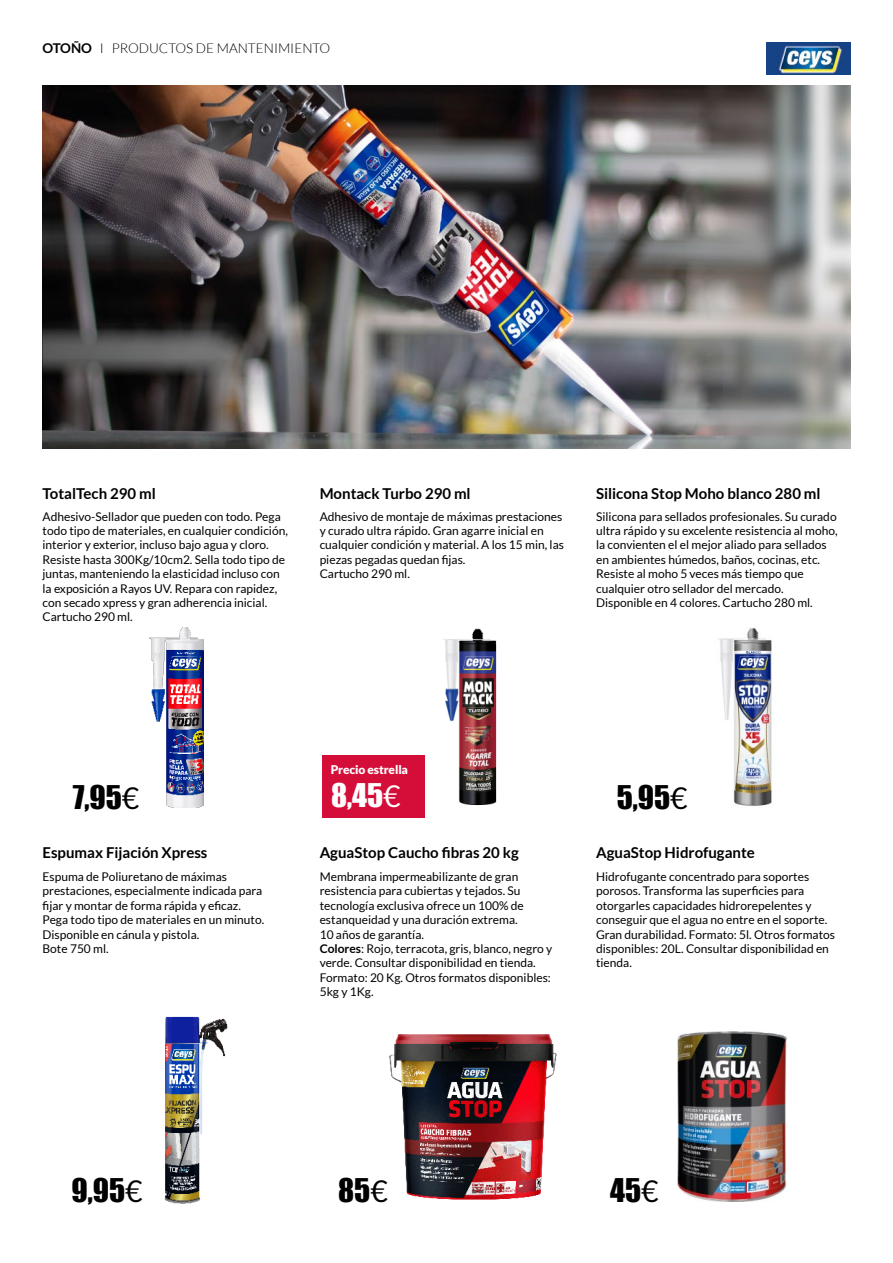
<style>
.page{position:relative;width:893px;height:1263px;background:#fff}
.page>*{position:absolute;margin:0;border:0;box-sizing:border-box;transform-origin:0 0}
.t1{font:30px "Impact";color:#000}
.t2{font:30px "Impact";color:#fff}
.Títulos_productos{font:700 15px "Lato";color:#000}
.t3{font:300 13.5px "Lato";color:#000}
.Lista_con_puntos{font:12px/14.4px "Lato";color:#000}
.Títulos_cosas{font:900 12px "Lato";letter-spacing:-.01em;color:#fff}
.s1{font-weight:700}
.s2{font-family:"Lato"}
</style>
<div class="page">
<img style="left:43px;top:85px;width:807px;height:364px">
<img style="left:766px;top:43px;width:84px;height:31px">
<img style="left:389px;top:1034px;width:168px;height:166px">
<img style="left:678px;top:1031px;width:108px;height:170px">
<img style="left:164px;top:1016px;width:64px;height:187px">
<img style="left:718px;top:628px;width:54px;height:178px">
<img style="left:443px;top:628px;width:54px;height:178px">
<img style="left:150px;top:627px;width:54px;height:181px">
<div style="left:322px;top:755px;width:102px;height:63px;background:#d40e39"></div>
<p class="t3" style="left:43px;top:41px;width:289px"><span class="s1">OTOÑO</span> I PRODUCTOS DE MANTENIMIENTO</p>
<p class="Títulos_productos" style="left:43px;top:484px;width:115px">TotalTech 290 ml</p>
<p class="Lista_con_puntos" style="left:43px;top:509px;width:247px">Adhesivo-Sellador que pueden con todo. Pega todo tipo de materiales, en cualquier condición, interior y exterior, incluso bajo agua y cloro.<br>Resiste hasta 300Kg/10cm2. Sella todo tipo de juntas, manteniendo la elasticidad incluso con la exposición a Rayos UV. Repara con rapidez, con secado xpress y gran adherencia inicial.</p>
<p class="Lista_con_puntos" style="left:43px;top:610px;width:92px">Cartucho 290 ml.</p>
<p class="Títulos_productos" style="left:320px;top:484px;width:153px">Montack Turbo 290 ml</p>
<p class="Lista_con_puntos" style="left:320px;top:509px;width:246px">Adhesivo de montaje de máximas prestaciones y curado ultra rápido. Gran agarre inicial en cualquier condición y material. A los 15 min, las piezas pegadas quedan fijas.</p>
<p class="Lista_con_puntos" style="left:320px;top:567px;width:92px">Cartucho 290 ml.</p>
<p class="Títulos_productos" style="left:596px;top:484px;width:226px">Silicona Stop Moho blanco 280 ml</p>
<p class="Lista_con_puntos" style="left:596px;top:509px;width:243px">Silicona para sellados profesionales. Su curado ultra rápido y su excelente resistencia al moho, la convienten el el mejor aliado para sellados en ambientes húmedos, baños, cocinas, etc.<br>Resiste al moho 5 veces más tiempo que cualquier otro sellador del mercado.</p>
<p class="Lista_con_puntos" style="left:596px;top:595px;width:218px">Disponible en 4 colores. Cartucho 280 ml.</p>
<p class="Títulos_cosas" style="left:331px;top:762px;width:79px">Precio estrella</p>
<p class="t2" style="left:331px;top:772px;width:71px">8,45<span class="s2">€</span></p>
<p class="t1" style="left:73px;top:774px;width:68px">7,95<span class="s2">€</span></p>
<p class="t1" style="left:617px;top:774px;width:72px">5,95<span class="s2">€</span></p>
<p class="Títulos_productos" style="left:43px;top:844px;width:167px">Espumax Fijación Xpress</p>
<p class="Lista_con_puntos" style="left:43px;top:869px;width:223px">Espuma de Poliuretano de máximas prestaciones, especialmente indicada para fijar y montar de forma rápida y eficaz.<br>Pega todo tipo de materiales en un minuto.<br>Disponible en cánula y pistola.</p>
<p class="Lista_con_puntos" style="left:43px;top:941px;width:68px">Bote 750 ml.</p>
<p class="Títulos_productos" style="left:320px;top:844px;width:201px">AguaStop Caucho fibras 20 kg</p>
<p class="Lista_con_puntos" style="left:320px;top:869px;width:206px">Membrana impermeabilizante de gran resistencia para cubiertas y tejados. Su tecnología exclusiva ofrece un 100% de estanqueidad y una duración extrema.</p>
<p class="Lista_con_puntos" style="left:320px;top:927px;width:106px">10 años de garantía.</p>
<p class="Lista_con_puntos" style="left:320px;top:941px;width:234px"><span class="s1">Colores</span>: Rojo, terracota, gris, blanco, negro y verde. Consultar disponibilidad en tienda.</p>
<p class="Lista_con_puntos" style="left:320px;top:970px;width:233px">Formato: 20 Kg. Otros formatos disponibles:<br>5kg y 1Kg.</p>
<p class="Títulos_productos" style="left:596px;top:844px;width:160px">AguaStop Hidrofugante</p>
<p class="Lista_con_puntos" style="left:596px;top:869px;width:240px">Hidrofugante concentrado para soportes porosos. Transforma las superficies para otorgarles capacidades hidrorepelentes y conseguir que el agua no entre en el soporte.<br>Gran durabilidad. Formato: 5l. Otros formatos disponibles: 20L. Consultar disponibilidad en tienda.</p>
<p class="t1" style="left:72px;top:1167px;width:73px">9,95<span class="s2">€</span></p>
<p class="t1" style="left:338px;top:1167px;width:51px">85<span class="s2">€</span></p>
<p class="t1" style="left:610px;top:1167px;width:50px">45<span class="s2">€</span></p>
</div>
